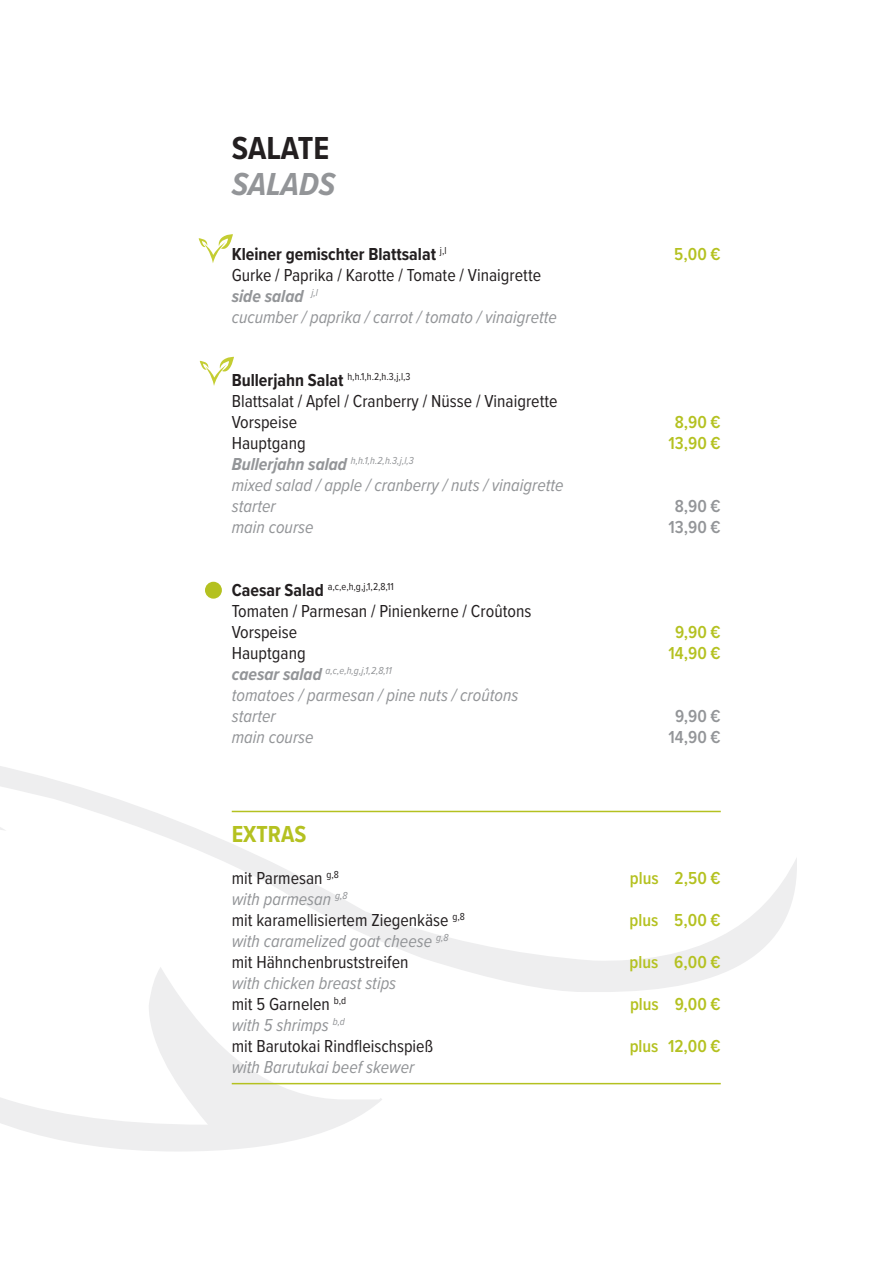
<style>
.page{position:relative;width:893px;height:1263px;background:#fff}
.page>*{position:absolute;margin:0;border:0;box-sizing:border-box;transform-origin:0 0}
.t1{font:700 33px "Proxima Nova Cond";color:#231f20}
.t2{font:italic 700 33px "Proxima Nova Cond";color:#939598}
.t3{font:700 24px "Proxima Nova Cond";color:#b4c120}
.t4{font:italic 18px/21px "Proxima Nova Cond";color:#939598}
.t5{font:18px/21px "Proxima Nova Cond";color:#231f20}
.t6{font:600 18px "Proxima Nova Cond";color:#b4c120}
.t7{font:700 18px "Proxima Nova Cond";color:#231f20}
.t8{font:600 18px "Proxima Nova Cond";color:#939598}
.t9{font:10.5px "Proxima Nova Cond";color:#231f20}
.t10{font:italic 10.5px "Proxima Nova Cond";color:#939598}
.s1{font-style:normal;color:#231f20}
.s2{font-weight:700}
.s3{font-weight:700;font-size:18px}
.s4{font-style:italic;color:#939598}
</style>
<div class="page">
<svg style="left:0;top:766px;width:797px;height:385px"></svg>
<svg style="left:200px;top:357px;width:34px;height:29px"></svg>
<svg style="left:199px;top:234px;width:34px;height:29px"></svg>
<div style="left:205px;top:582px;width:17px;height:17px;background:#b4c120;border-radius:50%"></div>
<hr style="left:232px;top:811px;width:489px;height:1px;background:#b4c120">
<hr style="left:232px;top:1083px;width:489px;height:1px;background:#b4c120">
<h1 class="t1" style="left:232px;top:124px;width:99px">SALATE</h1>
<h1 class="t2" style="left:232px;top:160px;width:105px">SALADS</h1>
<p class="t7" style="left:232px;top:240px;width:216px">Kleiner gemischter Blattsalat <sup>j,l</sup></p>
<p class="t6" style="left:674px;top:240px;width:48px">5,00 €</p>
<p class="t4" style="left:232px;top:263px;width:327px"><span class="s1">Gurke / Paprika / Karotte / Tomate / Vinaigrette </span><span class="s2">side salad</span> <sup>j,l<br></sup>cucumber / paprika / carrot / tomato / vinaigrette</p>
<p class="t9" style="left:232px;top:368px;width:180px"><span class="s3">Bullerjahn Salat</span> h,h.1,h.2,h.3,j,l,3</p>
<p class="t5" style="left:232px;top:389px;width:327px">Blattsalat / Apfel / Cranberry / Nüsse / Vinaigrette<br>Vorspeise</p>
<p class="t6" style="left:675px;top:408px;width:48px">8,90 €</p>
<p class="t5" style="left:232px;top:431px;width:75px">Hauptgang</p>
<p class="t6" style="left:668px;top:429px;width:54px">13,90 €</p>
<p class="t10" style="left:232px;top:452px;width:184px"><span class="s3">Bullerjahn salad</span> h,h.1,h.2,h.3,j,l,3</p>
<p class="t4" style="left:232px;top:473px;width:333px">mixed salad / apple / cranberry / nuts / vinaigrette starter</p>
<p class="t8" style="left:675px;top:492px;width:48px">8,90 €</p>
<p class="t4" style="left:232px;top:515px;width:83px">main course</p>
<p class="t8" style="left:668px;top:513px;width:54px">13,90 €</p>
<p class="t9" style="left:232px;top:578px;width:164px"><span class="s3">Caesar Salad</span> a,c,e,h,g,j,1,2,8,11</p>
<p class="t5" style="left:232px;top:599px;width:301px">Tomaten / Parmesan / Pinienkerne / Croûtons<br>Vorspeise</p>
<p class="t6" style="left:675px;top:618px;width:47px">9,90 €</p>
<p class="t5" style="left:232px;top:641px;width:75px">Hauptgang</p>
<p class="t6" style="left:669px;top:639px;width:54px">14,90 €</p>
<p class="t10" style="left:232px;top:662px;width:162px"><span class="s3">caesar salad</span> a,c,e,h,g,j,1,2,8,11</p>
<p class="t4" style="left:232px;top:683px;width:288px">tomatoes / parmesan / pine nuts / croûtons starter</p>
<p class="t8" style="left:675px;top:702px;width:47px">9,90 €</p>
<p class="t4" style="left:232px;top:725px;width:83px">main course</p>
<p class="t8" style="left:669px;top:723px;width:54px">14,90 €</p>
<h2 class="t3" style="left:232px;top:816px;width:76px">EXTRAS</h2>
<p class="t5" style="left:232px;top:866px;width:109px">mit Parmesan <sup>g,8</sup></p>
<p class="t6" style="left:630px;top:864px;width:92px">plus 2,50 €</p>
<p class="t5" style="left:232px;top:887px;width:235px"><span class="s4">with parmesan</span> <sup>g,8<br></sup>mit karamellisiertem Ziegenkäse <sup>g,8</sup></p>
<p class="t6" style="left:630px;top:906px;width:93px">plus 5,00 €</p>
<p class="t4" style="left:232px;top:929px;width:218px">with caramelized goat cheese <sup>g,8 </sup><span class="s1">mit Hähnchenbruststreifen</span></p>
<p class="t4" style="left:232px;top:971px;width:166px">with chicken breast stips <span class="s1">mit 5 Garnelen</span> <sup>b,d</sup></p>
<p class="t5" style="left:232px;top:1013px;width:203px"><span class="s4">with 5 shrimps</span> <sup>b,d<br></sup>mit Barutokai Rindfleischspieß</p>
<p class="t4" style="left:232px;top:1055px;width:184px">with Barutukai beef skewer</p>
<p class="t6" style="left:630px;top:948px;width:93px">plus 6,00 €</p>
<p class="t6" style="left:630px;top:990px;width:92px">plus 9,00 €</p>
<p class="t6" style="left:630px;top:1032px;width:93px">plus 12,00 €</p>
</div>
